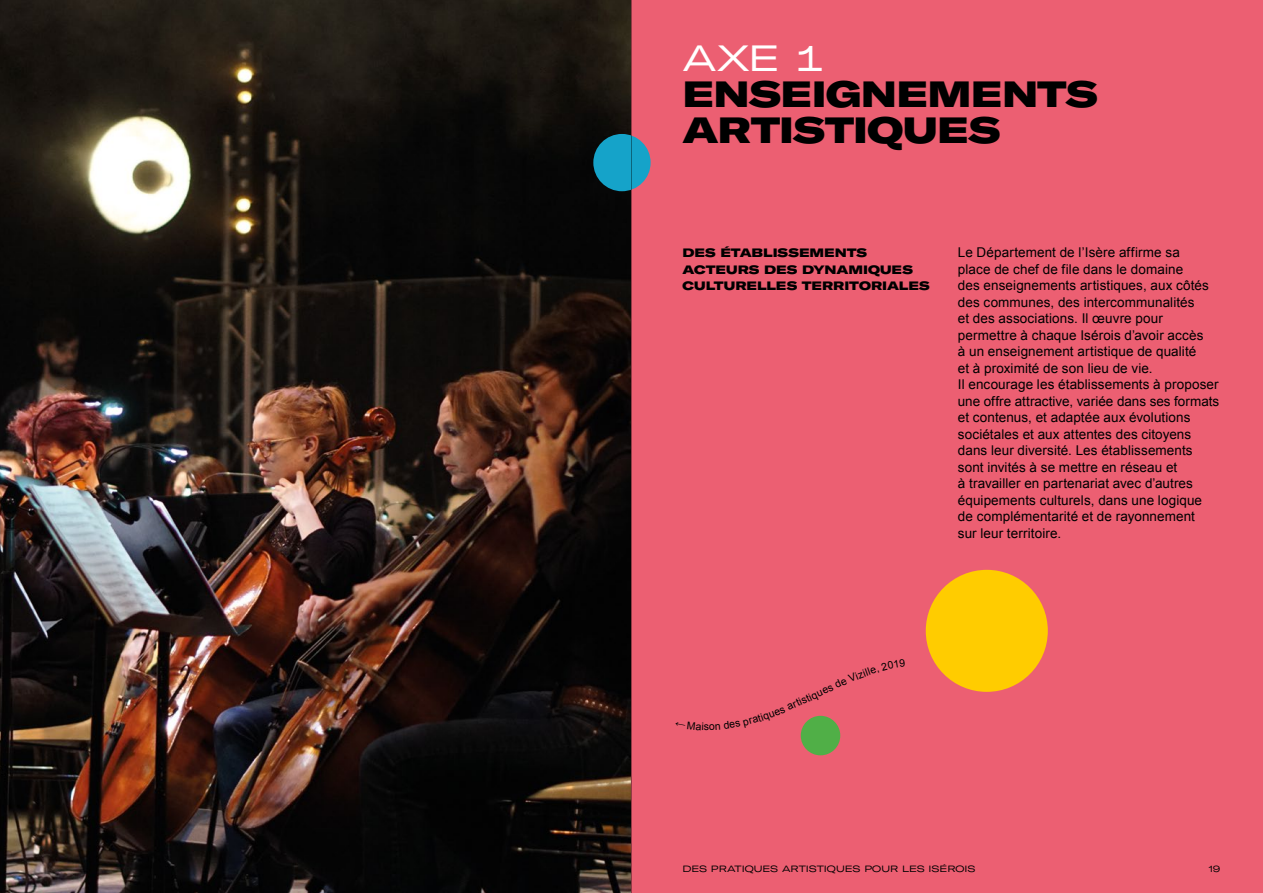
<style>
.page{position:relative;width:1263px;height:893px;background:#fff}
.page>*{position:absolute;margin:0;border:0;box-sizing:border-box;transform-origin:0 0}
.t1{font:900 expanded 36px/36px "GT America";letter-spacing:-.015em;color:#000}
.t2{font:expanded 36px "GT America";color:#fff}
.t3{font:13.5px/16.5px "Arial";letter-spacing:.005em;color:#000}
.t4{font:900 expanded 12px/16.5px "GT America";color:#000}
.t5{font:10.5px "Arial";color:#000}
.t6{font:expanded 9px "GT America";letter-spacing:-.005em;color:#000}
</style>
<div class="page">
<img style="left:0;top:0;width:631px;height:893px">
<div style="left:632px;top:0;width:631px;height:893px;background:#ec5f72"></div>
<div style="left:926px;top:570px;width:122px;height:122px;background:#fc0;border-radius:50%"></div>
<div style="left:801px;top:716px;width:39px;height:39px;background:#50af47;border-radius:50%"></div>
<div style="left:593px;top:134px;width:58px;height:57px;background:#15a3c9;border-radius:50%"></div>
<hr style="left:631px;top:0;width:1px;height:893px;background:#9d9d9c">
<h1 class="t2" style="left:682px;top:37px;width:143px">AXE 1</h1>
<h1 class="t1" style="left:682px;top:76px;width:417px">ENSEIGNEMENTS<br>ARTISTIQUES</h1>
<p class="t4" style="left:682px;top:244px;width:249px">DES ÉTABLISSEMENTS<br>ACTEURS DES DYNAMIQUES<br>CULTURELLES TERRITORIALES</p>
<p class="t3" style="left:958px;top:244px;width:263px">Le Département de l’Isère affirme sa<br>place de chef de file dans le domaine<br>des enseignements artistiques, aux côtés des communes, des intercommunalités<br>et des associations. Il œuvre pour permettre à chaque Isérois d’avoir accès<br>à un enseignement artistique de qualité<br>et à proximité de son lieu de vie.<br>Il encourage les établissements à proposer une offre attractive, variée dans ses formats et contenus, et adaptée aux évolutions sociétales et aux attentes des citoyens dans leur diversité. Les établissements sont invités à se mettre en réseau et<br>à travailler en partenariat avec d’autres équipements culturels, dans une logique de complémentarité et de rayonnement<br>sur leur territoire.</p>
<p class="t5" style="left:704px;top:719px;width:7px">s</p>
<p class="t5" style="left:799px;top:695px;width:36px;rotate:-25deg">stiques</p>
<p class="t6" style="left:682px;top:863px;width:294px">DES PRATIQUES ARTISTIQUES POUR LES ISÉROIS</p>
<p class="t6" style="left:1209px;top:863px;width:13px">19</p>
</div>
